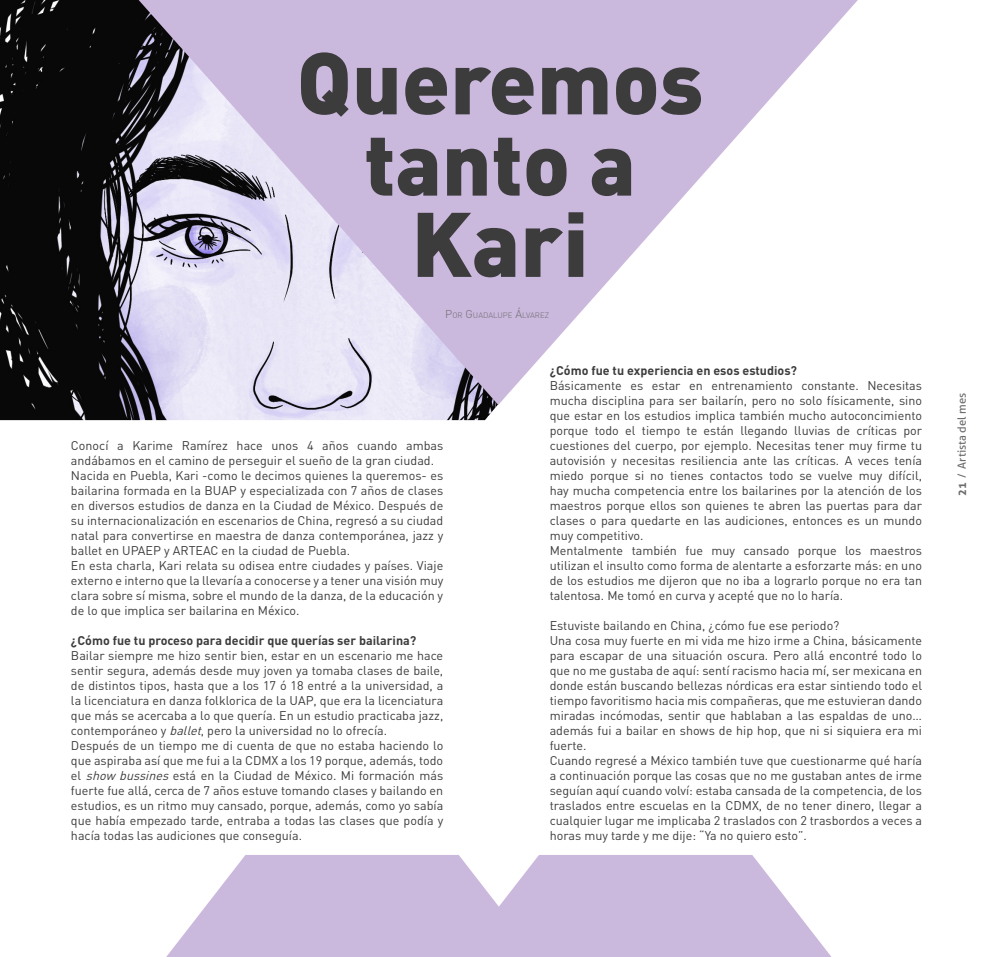
<style>
.page{position:relative;width:993px;height:957px;background:#fff}
.page>*{position:absolute;margin:0;border:0;box-sizing:border-box;transform-origin:0 0}
.titulo_grande{font:900 90px "DIN Pro";color:#3c3c3d}
.titulo_grande-2{font:900 86.25px/81.2px "DIN Pro";color:#3c3c3d;text-align:center}
.texto{font:12.5px/15px "DIN Pro";color:#3c3c3d;text-align:justify}
.texto-2{font:700 12.5px "DIN Pro";color:#3c3c3d}
.Paragraph_Style_1{font:11.25px "Aller";color:#6b6b6e}
.autor{font:300 7.88px "DIN Pro";color:#6b6b6e}
.s1{font-size:11.25px}
.s2{font-style:italic}
.s3{font-weight:700}
</style>
<div class="page">
<img style="left:0;top:0;width:498px;height:420px">
<svg style="left:166px;top:855px;width:665px;height:102px;background:#d2c2e2"></svg>
<svg style="left:139px;top:0;width:718px;height:405px;fill:#cbb8dd"></svg>
<p class="titulo_grande-2" style="left:296px;top:39px;width:408px">Queremos tanto a</p>
<p class="titulo_grande" style="left:411px;top:183px;width:179px">Kari</p>
<p class="autor" style="left:445px;top:309px;width:105px"><span class="s1">P</span>OR <span class="s1">G</span>UADALUPE <span class="s1">Á</span>LVAREZ</p>
<p class="texto" style="left:71px;top:437px;width:374px">Conocí a Karime Ramírez hace unos 4 años cuando ambas andábamos en el camino de perseguir el sueño de la gran ciudad.</p>
<p class="texto" style="left:71px;top:467px;width:374px">Nacida en Puebla, Kari -como le decimos quienes la queremos- es bailarina formada en la BUAP y especializada con 7 años de clases en diversos estudios de danza en la Ciudad de México. Después de su internacionalización en escenarios de China, regresó a su ciudad natal para convertirse en maestra de danza contemporánea, jazz y ballet en UPAEP y ARTEAC en la ciudad de Puebla.</p>
<p class="texto" style="left:71px;top:557px;width:374px">En esta charla, Kari relata su odisea entre ciudades y países. Viaje externo e interno que la llevaría a conocerse y a tener una visión muy clara sobre sí misma, sobre el mundo de la danza, de la educación y de lo que implica ser bailarina en México.</p>
<p class="texto-2" style="left:71px;top:631px;width:347px">¿Cómo fue tu proceso para decidir que querías ser bailarina?</p>
<p class="texto" style="left:71px;top:647px;width:374px">Bailar siempre me hizo sentir bien, estar en un escenario me hace sentir segura, además desde muy joven ya tomaba clases de baile, de distintos tipos, hasta que a los 17 ó 18 entré a la universidad, a la licenciatura en danza folklorica de la UAP, que era la licenciatura que más se acercaba a lo que quería. En un estudio practicaba jazz, contemporáneo y <span class="s2">ballet</span>, pero la universidad no lo ofrecía.</p>
<p class="texto" style="left:71px;top:737px;width:373px">Después de un tiempo me di cuenta de que no estaba haciendo lo que aspiraba así que me fui a la CDMX a los 19 porque, además, todo el <span class="s2">show bussines</span>está en la Ciudad de México. Mi formación más fuerte fue allá, cerca de 7 años estuve tomando clases y bailando en estudios, es un ritmo muy cansado, porque, además, como yo sabía que había empezado tarde, entraba a todas las clases que podía y hacía todas las audiciones que conseguía.</p>
<p class="texto-2" style="left:549px;top:362px;width:249px">¿Cómo fue tu experiencia en esos estudios?</p>
<p class="texto" style="left:549px;top:377px;width:374px">Básicamente es estar en entrenamiento constante. Necesitas mucha disciplina para ser bailarín, pero no solo físicamente, sino que estar en los estudios implica también mucho autoconcimiento porque todo el tiempo te están llegando lluvias de críticas por cuestiones del cuerpo, por ejemplo. Necesitas tener muy firme tu autovisión y necesitas resiliencia ante las críticas. A veces tenía miedo porque si no tienes contactos todo se vuelve muy difícil, hay mucha competencia entre los bailarines por la atención de los maestros porque ellos son quienes te abren las puertas para dar clases o para quedarte en las audiciones, entonces es un mundo muy competitivo.</p>
<p class="texto" style="left:549px;top:542px;width:374px">Mentalmente también fue muy cansado porque los maestros utilizan el insulto como forma de alentarte a esforzarte más: en uno de los estudios me dijeron que no iba a lograrlo porque no era tan talentosa. Me tomó en curva y acepté que no lo haría.</p>
<p class="texto" style="left:549px;top:617px;width:291px">Estuviste bailando en China, ¿cómo fue ese periodo?</p>
<p class="texto" style="left:549px;top:632px;width:374px">Una cosa muy fuerte en mi vida me hizo irme a China, básicamente para escapar de una situación oscura. Pero allá encontré todo lo que no me gustaba de aquí: sentí racismo hacia mí, ser mexicana en donde están buscando bellezas nórdicas era estar sintiendo todo el tiempo favoritismo hacia mis compañeras, que me estuvieran dando miradas incómodas, sentir que hablaban a las espaldas de uno… además fui a bailar en shows de hip hop, que ni si siquiera era mi fuerte.</p>
<p class="texto" style="left:549px;top:752px;width:374px">Cuando regresé a México también tuve que cuestionarme qué haría a continuación porque las cosas que no me gustaban antes de irme seguían aquí cuando volví: estaba cansada de la competencia, de los traslados entre escuelas en la CDMX, de no tener dinero, llegar a cualquier lugar me implicaba 2 traslados con 2 trasbordos a veces a horas muy tarde y me dije: “Ya no quiero esto”.</p>
<p class="Paragraph_Style_1" style="left:954px;top:496px;width:105px;rotate:-90deg"><span class="s3">21</span> / Artista del mes</p>
</div>
